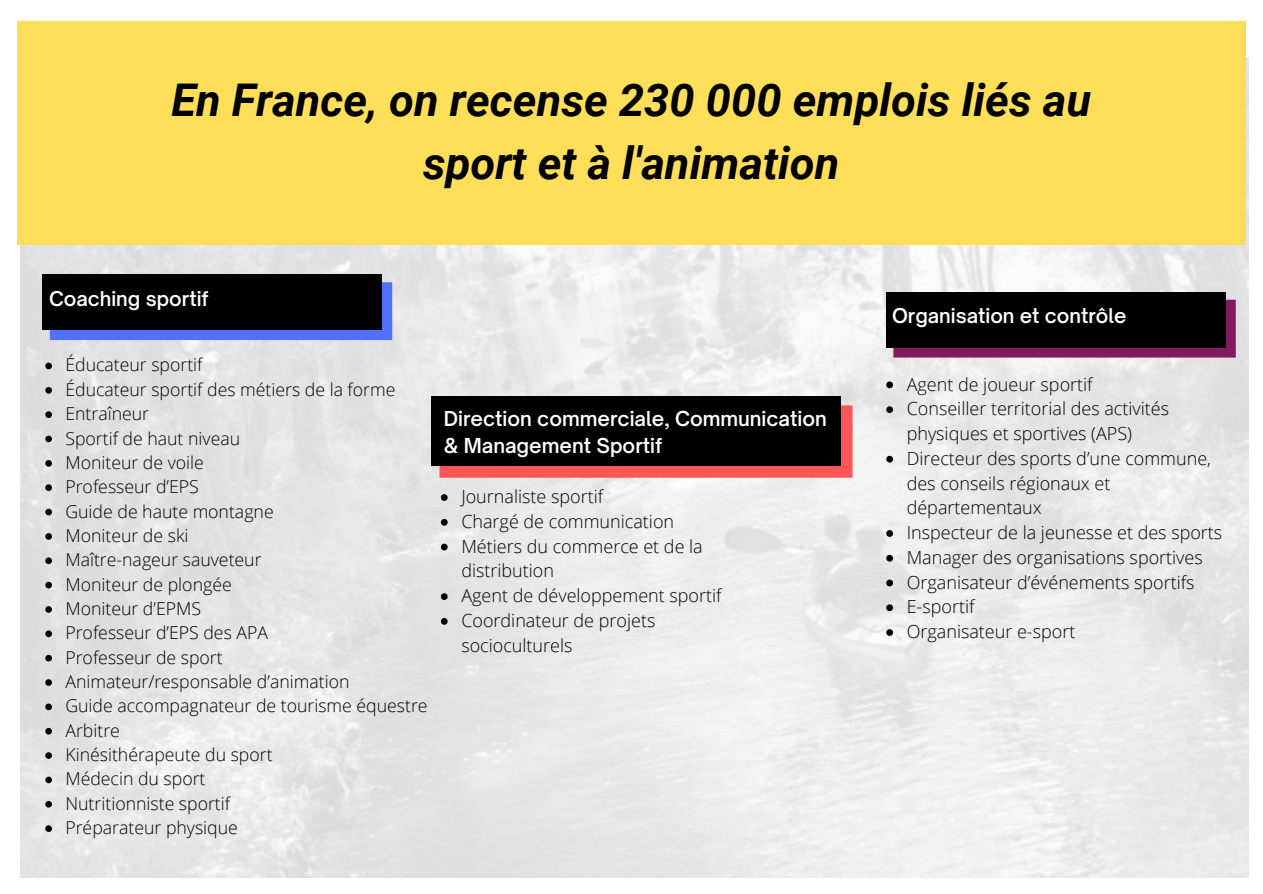
<style>
.page{position:relative;width:1263px;height:894px;background:#fff}
.page>*{position:absolute;margin:0;border:0;box-sizing:border-box;transform-origin:0 0}
.t1{font:italic 700 45px/63px "Roboto";color:#000;text-align:center}
.t2{font:600 19.65px/27px "Open Sauce One";color:#fff}
.t3{font:600 19.5px "Open Sauce One";color:#fff}
.t4{font:300 18px/24.8px "Open Sans";color:#000}
.t5{font:300 17.7px "Open Sans";color:#000}
</style>
<div class="page">
<img style="left:20px;top:58px;width:1228px;height:818px">
<div style="left:17px;top:21px;width:1229px;height:224px;background:#ffde59"></div>
<svg style="left:45px;top:362px;width:7px;height:7px"></svg>
<svg style="left:45px;top:387px;width:7px;height:6px"></svg>
<svg style="left:45px;top:411px;width:7px;height:7px"></svg>
<svg style="left:45px;top:435px;width:7px;height:7px"></svg>
<svg style="left:45px;top:460px;width:7px;height:6px"></svg>
<svg style="left:45px;top:484px;width:7px;height:7px"></svg>
<svg style="left:45px;top:508px;width:7px;height:7px"></svg>
<svg style="left:45px;top:533px;width:7px;height:6px"></svg>
<svg style="left:45px;top:557px;width:7px;height:7px"></svg>
<svg style="left:45px;top:581px;width:7px;height:7px"></svg>
<svg style="left:45px;top:606px;width:7px;height:6px"></svg>
<svg style="left:45px;top:630px;width:7px;height:7px"></svg>
<svg style="left:45px;top:654px;width:7px;height:7px"></svg>
<svg style="left:45px;top:679px;width:7px;height:6px"></svg>
<svg style="left:45px;top:703px;width:7px;height:7px"></svg>
<svg style="left:45px;top:727px;width:7px;height:7px"></svg>
<svg style="left:45px;top:752px;width:7px;height:6px"></svg>
<svg style="left:45px;top:776px;width:7px;height:7px"></svg>
<svg style="left:45px;top:800px;width:7px;height:7px"></svg>
<svg style="left:45px;top:825px;width:7px;height:6px"></svg>
<div style="left:50px;top:282px;width:342px;height:58px;background:#5271ff"></div>
<div style="left:42px;top:275px;width:340px;height:55px;background:#000"></div>
<svg style="left:886px;top:381px;width:7px;height:7px"></svg>
<svg style="left:886px;top:406px;width:7px;height:7px"></svg>
<svg style="left:886px;top:455px;width:7px;height:7px"></svg>
<svg style="left:886px;top:530px;width:7px;height:6px"></svg>
<svg style="left:886px;top:554px;width:7px;height:7px"></svg>
<svg style="left:886px;top:579px;width:7px;height:7px"></svg>
<svg style="left:886px;top:604px;width:7px;height:7px"></svg>
<svg style="left:886px;top:629px;width:7px;height:6px"></svg>
<svg style="left:893px;top:300px;width:343px;height:57px;background:#751955"></svg>
<div style="left:886px;top:292px;width:340px;height:55px;background:#000"></div>
<svg style="left:441px;top:494px;width:7px;height:7px"></svg>
<svg style="left:441px;top:519px;width:7px;height:6px"></svg>
<svg style="left:441px;top:543px;width:7px;height:7px"></svg>
<svg style="left:441px;top:593px;width:7px;height:6px"></svg>
<svg style="left:441px;top:617px;width:7px;height:7px"></svg>
<div style="left:439px;top:405px;width:413px;height:72px;background:#ff5757"></div>
<div style="left:431px;top:396px;width:410px;height:70px;background:#000"></div>
<p class="t1" style="left:171px;top:69px;width:921px">En France, on recense 230 000 emplois liés au sport et à l'animation</p>
<p class="t3" style="left:49px;top:287px;width:161px">Coaching sportif</p>
<p class="t5" style="left:65px;top:352px;width:139px">Éducateur sportif</p>
<p class="t5" style="left:65px;top:377px;width:331px">Éducateur sportif des métiers de la forme</p>
<p class="t5" style="left:65px;top:401px;width:85px">Entraîneur</p>
<p class="t5" style="left:65px;top:425px;width:176px">Sportif de haut niveau</p>
<p class="t5" style="left:65px;top:450px;width:140px">Moniteur de voile</p>
<p class="t5" style="left:65px;top:474px;width:135px">Professeur d’EPS</p>
<p class="t5" style="left:65px;top:498px;width:210px">Guide de haute montagne</p>
<p class="t5" style="left:65px;top:523px;width:125px">Moniteur de ski</p>
<p class="t5" style="left:65px;top:547px;width:198px">Maître-nageur sauveteur</p>
<p class="t5" style="left:65px;top:571px;width:168px">Moniteur de plongée</p>
<p class="t5" style="left:65px;top:596px;width:137px">Moniteur d’EPMS</p>
<p class="t5" style="left:65px;top:620px;width:204px">Professeur d’EPS des APA</p>
<p class="t5" style="left:65px;top:644px;width:159px">Professeur de sport</p>
<p class="t5" style="left:65px;top:669px;width:285px">Animateur/responsable d’animation</p>
<p class="t5" style="left:65px;top:693px;width:364px">Guide accompagnateur de tourisme équestre</p>
<p class="t5" style="left:65px;top:717px;width:56px">Arbitre</p>
<p class="t5" style="left:65px;top:742px;width:209px">Kinésithérapeute du sport</p>
<p class="t5" style="left:65px;top:766px;width:142px">Médecin du sport</p>
<p class="t5" style="left:65px;top:790px;width:166px">Nutritionniste sportif</p>
<p class="t5" style="left:65px;top:815px;width:174px">Préparateur physique</p>
<p class="t2" style="left:444px;top:405px;width:384px">Direction commerciale, Communication &amp; Management Sportif</p>
<p class="t4" style="left:461px;top:483px;width:143px">Journaliste sportif</p>
<p class="t4" style="left:461px;top:508px;width:214px">Chargé de communication</p>
<p class="t4" style="left:461px;top:533px;width:243px">Métiers du commerce et de la distribution</p>
<p class="t4" style="left:461px;top:582px;width:262px">Agent de développement sportif</p>
<p class="t4" style="left:461px;top:607px;width:196px">Coordinateur de projets socioculturels</p>
<p class="t3" style="left:892px;top:304px;width:236px">Organisation et contrôle</p>
<p class="t4" style="left:907px;top:371px;width:187px">Agent de joueur sportif</p>
<p class="t4" style="left:907px;top:396px;width:264px">Conseiller territorial des activités physiques et sportives (APS)</p>
<p class="t4" style="left:907px;top:445px;width:306px">Directeur des sports d’une commune, des conseils régionaux et départementaux</p>
<p class="t4" style="left:907px;top:519px;width:317px">Inspecteur de la jeunesse et des sports</p>
<p class="t4" style="left:907px;top:544px;width:298px">Manager des organisations sportives</p>
<p class="t4" style="left:907px;top:569px;width:289px">Organisateur d’événements sportifs</p>
<p class="t4" style="left:907px;top:594px;width:69px">E-sportif</p>
<p class="t4" style="left:907px;top:618px;width:170px">Organisateur e-sport</p>
</div>
